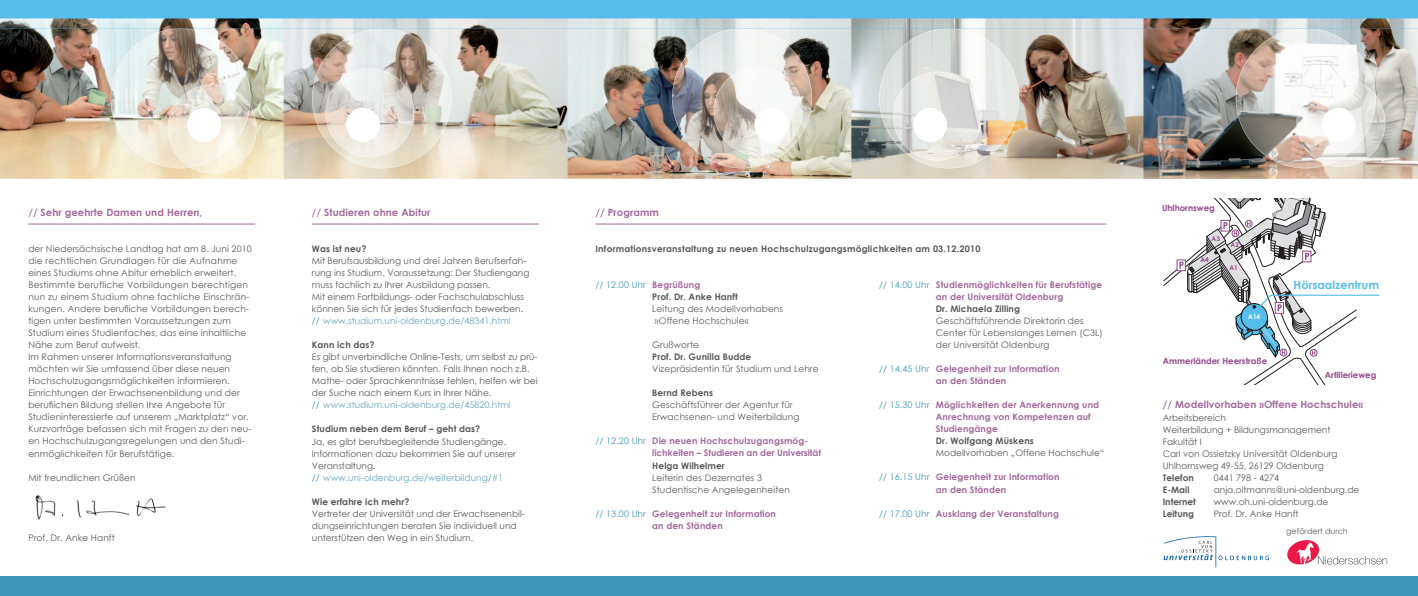
<style>
.page{position:relative;width:1418px;height:596px;background:#fff}
.page>*{position:absolute;margin:0;border:0;box-sizing:border-box;transform-origin:0 0}
.t1{font:700 11.4px "Century Gothic";color:#57bdeb}
.t2{font:700 10px "Century Gothic";letter-spacing:.01em;color:#a3699b}
.t3{font:9px/12px "Century Gothic";letter-spacing:.01em;color:#57585a}
.t4{font:700 9px/12px "Century Gothic";letter-spacing:.01em;color:#a3699b}
.t5{font:700 9px/12px "Century Gothic";letter-spacing:.01em;color:#57585a}
.t6{font:700 8.5px "Century Gothic";color:#934989}
.t7{font:8px "Century Gothic";color:#57585a}
.t8{font:700 6.5px "Century Gothic";letter-spacing:-.005em;color:#934989}
.t9{font:700 6.5px "Century Gothic";color:#fff}
.s1{color:#4195b8}
.s2{color:#6aa4c2}
.s3{font-weight:400;color:#4195b8}
.s4{color:#a3699b}
.s5{color:#bd3e8f}
</style>
<div class="page">
<div style="left:0;top:0;width:1417px;height:28px;background:#57bdeb"></div>
<img style="left:0;top:28px;width:142px;height:151px">
<img style="left:250px;top:28px;width:1167px;height:30px">
<img style="left:250px;top:58px;width:62px;height:30px">
<img style="left:425px;top:58px;width:283px;height:121px">
<img style="left:780px;top:58px;width:105px;height:121px">
<img style="left:993px;top:58px;width:247px;height:121px">
<img style="left:1347px;top:58px;width:70px;height:121px">
<img style="left:248px;top:88px;width:70px;height:91px">
<img style="left:1240px;top:168px;width:35px;height:11px">
<img style="left:141px;top:168px;width:49px;height:5px">
<img style="left:708px;top:168px;width:72px;height:11px">
<img style="left:1275px;top:168px;width:72px;height:11px">
<img style="left:0;top:18px;width:1417px;height:10px">
<div style="left:0;top:576px;width:1417px;height:19px;background:#4195b8"></div>
<img style="left:111px;top:28px;width:139px;height:140px">
<img style="left:672px;top:28px;width:140px;height:140px">
<img style="left:1235px;top:28px;width:140px;height:140px">
<img style="left:879px;top:28px;width:140px;height:140px">
<img style="left:190px;top:106px;width:67px;height:67px">
<img style="left:168px;top:84px;width:82px;height:83px">
<img style="left:190px;top:105px;width:60px;height:62px">
<img style="left:713px;top:67px;width:89px;height:88px">
<img style="left:1327px;top:95px;width:58px;height:72px">
<img style="left:1296px;top:78px;width:78px;height:86px">
<img style="left:1326px;top:94px;width:49px;height:71px">
<img style="left:893px;top:72px;width:88px;height:88px">
<img style="left:312px;top:28px;width:140px;height:140px">
<img style="left:325px;top:68px;width:89px;height:89px">
<svg style="left:1163px;top:198px;width:216px;height:186px"></svg>
<hr style="left:28px;top:224px;width:227px;height:1px;background:#a3699b">
<svg style="left:1287px;top:540px;width:99px;height:25px"></svg>
<svg style="left:1163px;top:536px;width:105px;height:31px"></svg>
<hr style="left:312px;top:224px;width:227px;height:1px;background:#a3699b">
<hr style="left:595px;top:224px;width:511px;height:1px;background:#a3699b">
<img style="left:35px;top:495px;width:131px;height:25px">
<div style="left:187px;top:108px;width:34px;height:34px;background:#fff;border-radius:50%"></div>
<div style="left:346px;top:108px;width:34px;height:34px;background:#fff;border-radius:50%"></div>
<div style="left:754px;top:108px;width:34px;height:34px;background:#fff;border-radius:50%"></div>
<div style="left:913px;top:108px;width:34px;height:34px;background:#fff;border-radius:50%"></div>
<div style="left:1321px;top:108px;width:34px;height:34px;background:#fff;border-radius:50%"></div>
<p class="t2" style="left:28px;top:205px;width:176px">// Sehr geehrte Damen und Herren,</p>
<p class="t3" style="left:28px;top:243px;width:225px">der Niedersächsische Landtag hat am 8. Juni 2010 die rechtlichen Grundlagen für die Aufnahme eines Studiums ohne Abitur erheblich erweitert.<br>Bestimmte berufliche Vorbildungen berechtigen nun zu einem Studium ohne fachliche Einschrän&shy;kungen. Andere berufliche Vorbildungen berech&shy;tigen unter bestimmten Voraussetzungen zum Studium eines Studienfaches, das eine inhaltliche Nähe zum Beruf aufweist.<br>Im Rahmen unserer Informationsveranstaltung möchten wir Sie umfassend über diese neuen Hochschulzugangsmöglichkeiten informieren.<br>Einrichtungen der Erwachsenenbildung und der beruflichen Bildung stellen Ihre Angebote für Studieninteressierte auf unserem „Marktplatz“ vor.<br>Kurzvorträge befassen sich mit Fragen zu den neu&shy;en Hochschulzugangsregelungen und den Studi&shy;enmöglichkeiten für Berufstätige.</p>
<p class="t3" style="left:28px;top:471px;width:109px">Mit freundlichen Grüßen</p>
<p class="t3" style="left:28px;top:531px;width:88px">Prof. Dr. Anke Hanft</p>
<p class="t2" style="left:312px;top:205px;width:120px">// Studieren ohne Abitur</p>
<p class="t5" style="left:312px;top:242px;width:56px">Was ist neu?</p>
<p class="t3" style="left:312px;top:255px;width:219px">Mit Berufsausbildung und drei Jahren Berufserfah&shy;rung ins Studium. Voraussetzung: Der Studiengang muss fachlich zu Ihrer Ausbildung passen.<br>Mit einem Fortbildungs- oder Fachschulabschluss können Sie sich für jedes Studienfach bewerben. <span class="s1">//</span> <span class="s2">www.studium.uni-oldenburg.de/48341.html</span></p>
<p class="t5" style="left:312px;top:338px;width:64px">Kann ich das?</p>
<p class="t3" style="left:312px;top:351px;width:227px">Es gibt unverbindliche Online-Tests, um selbst zu prü&shy;fen, ob Sie studieren könnten. Falls Ihnen noch z.B.<br>Mathe- oder Sprachkenntnisse fehlen, helfen wir bei der Suche nach einem Kurs in Ihrer Nähe.<br><span class="s1">//</span> <span class="s2">www.studium.uni-oldenburg.de/45820.html</span></p>
<p class="t5" style="left:312px;top:422px;width:170px">Studium neben dem Beruf – geht das?</p>
<p class="t3" style="left:312px;top:435px;width:205px">Ja, es gibt berufsbegleitende Studiengänge.<br>Informationen dazu bekommen Sie auf unserer Veranstaltung.<br><span class="s1">//</span> <span class="s2">www.uni-oldenburg.de/weiterbildung/#1</span></p>
<p class="t5" style="left:312px;top:494px;width:99px">Wie erfahre ich mehr?</p>
<p class="t3" style="left:312px;top:507px;width:214px">Vertreter der Universität und der Erwachsenenbil&shy;dungseinrichtungen beraten Sie individuell und unterstützen den Weg in ein Studium.</p>
<p class="t2" style="left:595px;top:205px;width:65px">// Programm</p>
<p class="t5" style="left:595px;top:242px;width:386px">Informationsveranstaltung zu neuen Hochschulzugangsmöglichkeiten am 03.12.2010</p>
<p class="t5" style="left:652px;top:278px;width:87px;text-indent:-57px"><span class="s3">// 12.00 Uhr</span> <span class="s4">Begrüßung<br></span>Prof. Dr. Anke Hanft</p>
<p class="t3" style="left:652px;top:303px;width:132px">Leitung des Modellvorhabens »Offene Hochschule«</p>
<p class="t3" style="left:652px;top:339px;width:48px">Grußworte</p>
<p class="t5" style="left:652px;top:350px;width:101px">Prof. Dr. Gunilla Budde</p>
<p class="t3" style="left:652px;top:363px;width:168px">Vizepräsidentin für Studium und Lehre</p>
<p class="t5" style="left:652px;top:386px;width:62px">Bernd Rebens</p>
<p class="t3" style="left:652px;top:399px;width:149px">Geschäftsführer der Agentur für<br>Erwachsenen- und Weiterbildung</p>
<p class="t4" style="left:652px;top:434px;width:170px;text-indent:-57px"><span class="s3">// 12.20 Uhr</span> Die neuen Hochschulzugangsmög&shy;lichkeiten – Studieren an der Universität</p>
<p class="t5" style="left:652px;top:458px;width:74px">Helga Wilhelmer</p>
<p class="t3" style="left:652px;top:471px;width:139px">Leiterin des Dezernates 3<br>Studentische Angelegenheiten</p>
<p class="t4" style="left:595px;top:506px;width:182px;text-align:center"><span class="s3">// 13.00 Uhr</span> Gelegenheit zur Information an den Ständen</p>
<p class="t4" style="left:935px;top:278px;width:168px;text-indent:-57px"><span class="s3">// 14.00 Uhr</span> Studienmöglichkeiten für Berufstätige an der Universität Oldenburg</p>
<p class="t5" style="left:935px;top:302px;width:86px">Dr. Michaela Zilling</p>
<p class="t3" style="left:935px;top:315px;width:168px">Geschäftsführende Direktorin des<br>Center für Lebenslanges Lernen (C3L) der Universität Oldenburg</p>
<p class="t4" style="left:879px;top:362px;width:182px;text-align:center"><span class="s3">// 14.45 Uhr</span> Gelegenheit zur Information an den Ständen</p>
<p class="t4" style="left:935px;top:398px;width:165px;text-indent:-57px"><span class="s3">// 15.30 Uhr</span> Möglichkeiten der Anerkennung und<br>Anrechnung von Kompetenzen auf<br>Studiengänge</p>
<p class="t5" style="left:935px;top:434px;width:100px">Dr. Wolfgang Müskens</p>
<p class="t3" style="left:935px;top:447px;width:170px">Modellvorhaben „Offene Hochschule“</p>
<p class="t4" style="left:879px;top:470px;width:182px;text-align:center"><span class="s3">// 16.15 Uhr</span> Gelegenheit zur Information an den Ständen</p>
<p class="t4" style="left:879px;top:506px;width:181px"><span class="s3">// 17.00 Uhr</span> Ausklang der Veranstaltung</p>
<p class="t6" style="left:1161px;top:201px;width:54px">Uhlhornsweg</p>
<p class="t8" style="left:1211px;top:233px;width:10px">A3</p>
<p class="t8" style="left:1200px;top:255px;width:10px">A4</p>
<p class="t8" style="left:1230px;top:240px;width:10px">A2</p>
<p class="t8" style="left:1229px;top:262px;width:10px">A<span class="s5">1</span></p>
<p class="t9" style="left:1248px;top:312px;width:13px">A14</p>
<p class="t6" style="left:1162px;top:354px;width:106px">Ammerländer Heerstraße</p>
<p class="t1" style="left:1293px;top:275px;width:87px">Hörsaalzentrum</p>
<p class="t6" style="left:1324px;top:368px;width:53px">Artillerieweg</p>
<p class="t2" style="left:1162px;top:397px;width:202px">// Modellvorhaben »Offene Hochschule«</p>
<p class="t3" style="left:1162px;top:411px;width:176px">Arbeitsbereich<br>Weiterbildung + Bildungsmanagement<br>Fakultät I<br>Carl von Ossietzky Universität Oldenburg<br>Uhlhornsweg 49-55, 26129 Oldenburg</p>
<p class="t5" style="left:1162px;top:470px;width:33px">Telefon</p>
<p class="t3" style="left:1213px;top:471px;width:67px">0441 798 - 4274</p>
<p class="t5" style="left:1162px;top:482px;width:28px">E-Mail</p>
<p class="t3" style="left:1213px;top:483px;width:147px">anja.oltmanns@uni-oldenburg.de</p>
<p class="t5" style="left:1162px;top:494px;width:35px">Internet</p>
<p class="t3" style="left:1213px;top:495px;width:116px">www.oh.uni-oldenburg.de</p>
<p class="t5" style="left:1162px;top:506px;width:33px">Leitung</p>
<p class="t3" style="left:1213px;top:507px;width:86px">Prof. Dr. Anke Hanft</p>
<p class="t7" style="left:1286px;top:525px;width:63px">gefördert durch</p>
</div>
